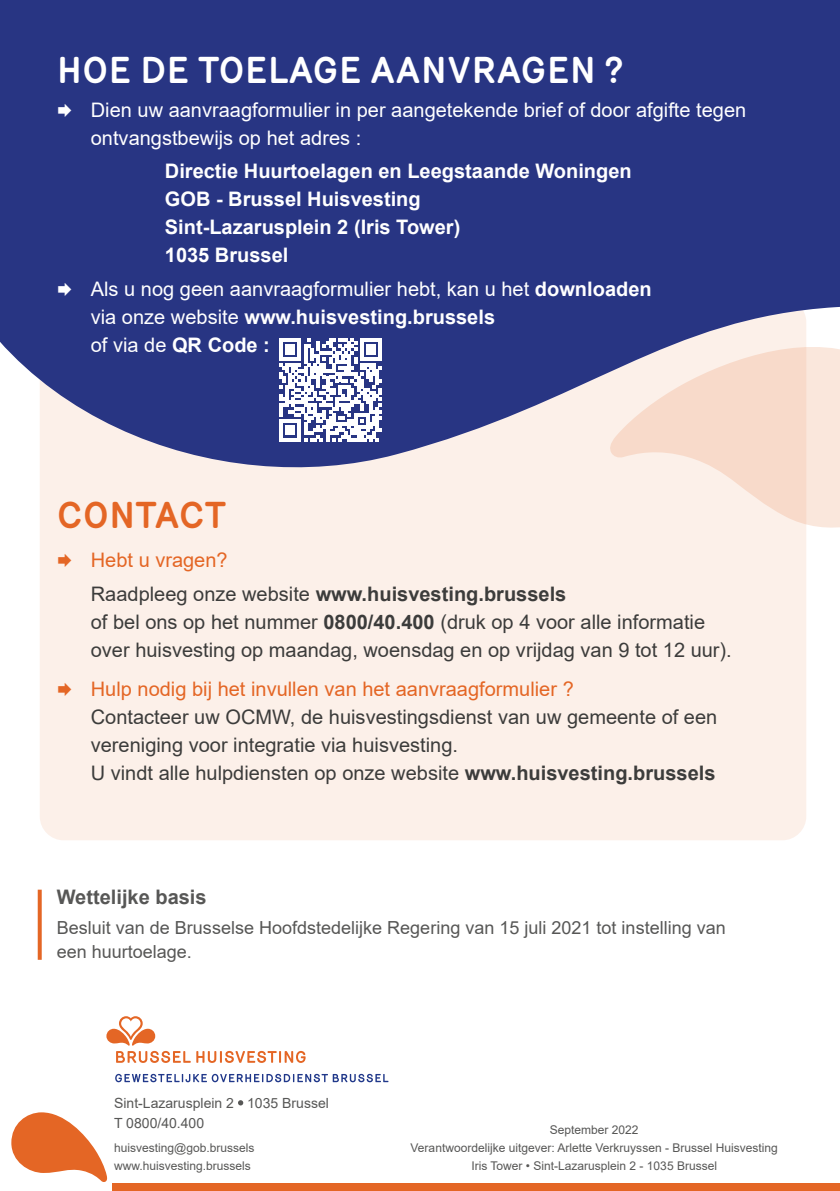
<style>
.page{position:relative;width:840px;height:1191px;background:#fff}
.page>*{position:absolute;margin:0;border:0;box-sizing:border-box;transform-origin:0 0}
.t1{font:700 36px "Mercury";color:#fff}
.t2{font:700 36px "Mercury";color:#e46625}
.t3{font:20px/28px "Arial";color:#3c3c3b}
.t4{font:20px/28px "Arial";color:#fff}
.t5{font:700 20px/28px "Arial";color:#fff}
.t6{font:700 20px/33.6px "Arial";color:#3c3c3b}
.t7{font:20px "Arial";color:#e46625}
.t8{font:700 20px "Arial";color:#575756}
.t9{font:18px/24px "Arial";color:#575756}
.t10{font:14px/20.2px "Arial";color:#575756}
.t11{font:12px/18px "Arial";color:#575756}
.s1{font-weight:700}
.s2{font-weight:400;color:#e46625}
.s3{font-weight:400}
</style>
<div class="page">
<div style="left:40px;top:298px;width:765px;height:542px;background:#fcf0e9;border-radius:24px"></div>
<svg style="left:761px;top:501px;width:78px;height:36px"></svg>
<svg style="left:0;top:0;width:839px;height:501px;background:#525996"></svg>
<svg style="left:238px;top:1100px;width:5px;height:5px"></svg>
<svg style="left:11px;top:1112px;width:96px;height:70px"></svg>
<svg style="left:279px;top:338px;width:103px;height:103px;background:#b3b8d3"></svg>
<svg style="left:38px;top:889px;width:4px;height:70px"></svg>
<svg style="left:106px;top:1016px;width:49px;height:29px"></svg>
<svg style="left:116px;top:1051px;width:189px;height:12px"></svg>
<svg style="left:115px;top:1073px;width:273px;height:9px"></svg>
<div style="left:113px;top:1183px;width:726px;height:8px;background:#e46625"></div>
<svg style="left:58px;top:103px;width:13px;height:14px"></svg>
<svg style="left:58px;top:283px;width:13px;height:13px"></svg>
<h1 class="t1" style="left:57px;top:49px;width:568px">HOE DE TOELAGE AANVRAGEN ?</h1>
<p class="t4" style="left:91px;top:95px;width:656px">Dien uw aanvraagformulier in per aangetekende brief of door afgifte tegen ontvangstbewijs op het adres :</p>
<p class="t5" style="left:165px;top:157px;width:468px">Directie Huurtoelagen en Leegstaande Woningen<br>GOB - Brussel Huisvesting<br>Sint-Lazarusplein 2 (Iris Tower)<br>1035 Brussel</p>
<p class="t4" style="left:91px;top:275px;width:562px">Als u nog geen aanvraagformulier hebt, kan u het <span class="s1">downloaden </span>via onze website <span class="s1">www.huisvesting.brussels<br></span>of via de <span class="s1">QR Code :</span></p>
<h1 class="t2" style="left:57px;top:494px;width:171px">CONTACT</h1>
<p class="t6" style="left:91px;top:543px;width:477px"><span class="s2">Hebt u vragen?<br></span><span class="s3">Raadpleeg onze website</span> www.huisvesting.brussels</p>
<p class="t3" style="left:91px;top:607px;width:642px">of bel ons op het nummer <span class="s1">0800/40.400</span> (druk op 4 voor alle informatie over huisvesting op maandag, woensdag en op vrijdag van 9 tot 12 uur).</p>
<p class="t7" style="left:91px;top:675px;width:484px">Hulp nodig bij het invullen van het aanvraagformulier ?</p>
<p class="t3" style="left:91px;top:703px;width:627px">Contacteer uw OCMW, de huisvestingsdienst van uw gemeente of een vereniging voor integratie via huisvesting.<br>U vindt alle hulpdiensten op onze website <span class="s1">www.huisvesting.brussels</span></p>
<p class="t8" style="left:57px;top:883px;width:151px">Wettelijke basis</p>
<p class="t9" style="left:57px;top:915px;width:670px">Besluit van de Brusselse Hoofdstedelijke Regering van 15 juli 2021 tot instelling van een huurtoelage.</p>
<p class="t10" style="left:114px;top:1093px;width:216px">Sint-Lazarusplein 2 1035 Brussel<br>T 0800/40.400</p>
<p class="t11" style="left:114px;top:1138px;width:142px">huisvesting@gob.brussels www.huisvesting.brussels</p>
<p class="t11" style="left:410px;top:1120px;width:368px;text-align:center">September 2022<br>Verantwoordelijke uitgever: Arlette Verkruyssen - Brussel Huisvesting<br>Iris Tower • Sint-Lazarusplein 2 - 1035 Brussel</p>
</div>
